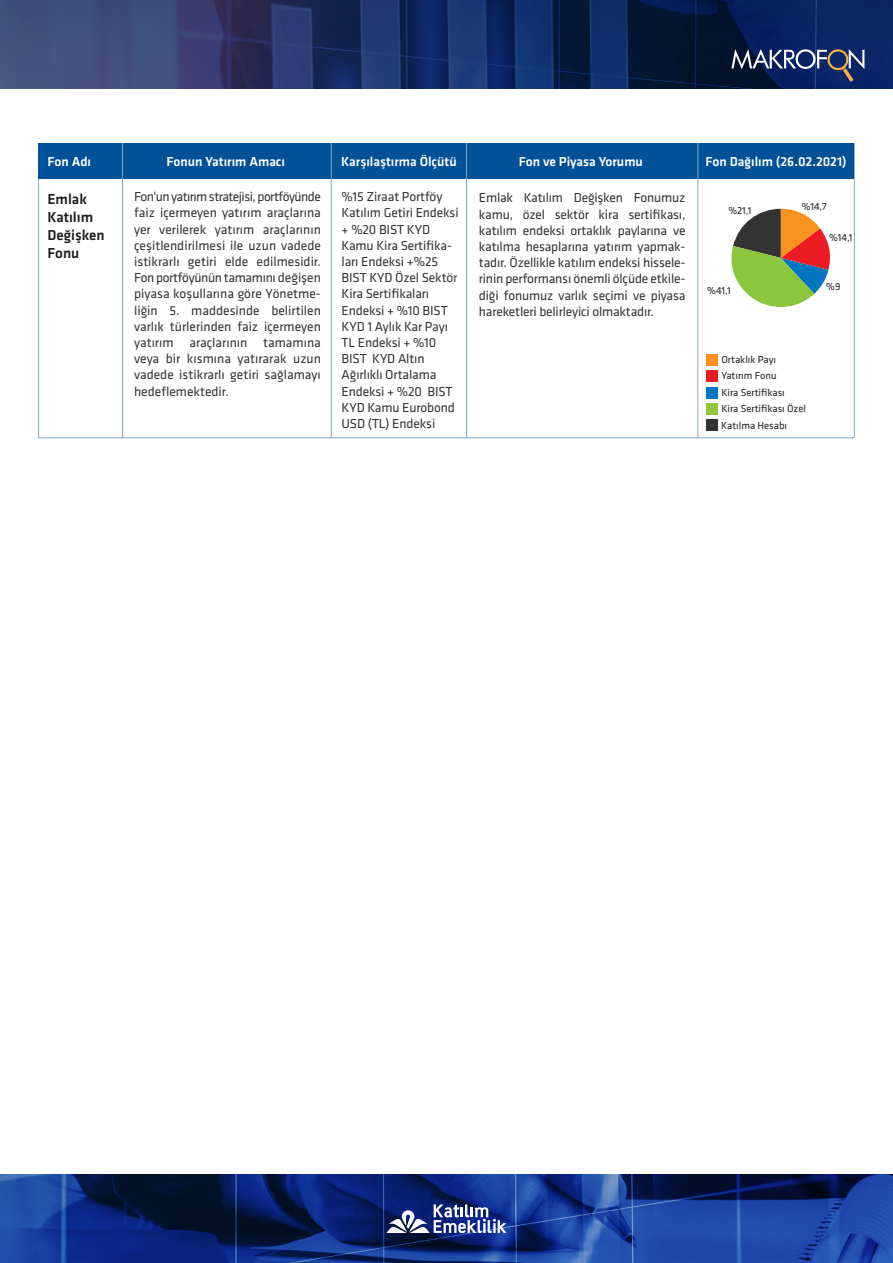
<style>
.page{position:relative;width:893px;height:1263px;background:#fff}
.page>*{position:absolute;margin:0;border:0;box-sizing:border-box;transform-origin:0 0}
.t1{font:500 15px/18px "Klavika";color:#231f20}
.t2{font:13.5px/16.2px "Klavika";letter-spacing:-.01em;color:#333;text-align:justify}
.t3{font:500 13.5px "Klavika";color:#fff}
.t4{font:10.5px "Klavika";color:#231f20}
</style>
<div class="page">
<hr style="left:854px;top:143px;width:1px;height:295px;background:#80a8ca">
<hr style="left:38px;top:143px;width:1px;height:295px;background:#80a8ca">
<div style="left:38px;top:143px;width:816px;height:35px;background:#015196"></div>
<hr style="left:122px;top:143px;width:1px;height:295px;background:#80a8ca">
<hr style="left:331px;top:143px;width:1px;height:295px;background:#80a8ca">
<hr style="left:466px;top:143px;width:1px;height:295px;background:#80a8ca">
<hr style="left:697px;top:143px;width:1px;height:295px;background:#80a8ca">
<hr style="left:38px;top:437px;width:816px;height:1px;background:#80a8ca">
<img style="left:0;top:0;width:893px;height:89px">
<img style="left:0;top:1174px;width:893px;height:89px">
<svg style="left:386px;top:1204px;width:121px;height:29px"></svg>
<svg style="left:731px;top:48px;width:133px;height:34px"></svg>
<svg style="left:731px;top:209px;width:99px;height:98px"></svg>
<div style="left:706px;top:403px;width:11px;height:12px;background:#8cc63f"></div>
<div style="left:706px;top:354px;width:11px;height:12px;background:#f7931e"></div>
<div style="left:706px;top:387px;width:11px;height:11px;background:#0077c0"></div>
<div style="left:706px;top:420px;width:11px;height:11px;background:#333"></div>
<div style="left:706px;top:370px;width:11px;height:12px;background:#ed1c24"></div>
<p class="t3" style="left:47px;top:154px;width:45px">Fon Adı</p>
<p class="t3" style="left:167px;top:154px;width:120px">Fonun Yatırım Amacı</p>
<p class="t3" style="left:341px;top:154px;width:117px">Karşılaştırma Ölçütü</p>
<p class="t3" style="left:519px;top:154px;width:126px">Fon ve Piyasa Yorumu</p>
<p class="t3" style="left:705px;top:154px;width:143px">Fon Dağılım (26.02.2021)</p>
<p class="t2" style="left:479px;top:190px;width:208px">Emlak Katılım Değişken Fonumuz kamu, özel sektör kira sertifikası, katılım endeksi ortaklık paylarına ve katılma hesaplarına yatırım yapmak&shy;tadır. Özellikle katılım endeksi hissele&shy;rinin performansı önemli ölçüde etkile&shy;diği fonumuz varlık seçimi ve piyasa hareketleri belirleyici olmaktadır.</p>
<p class="t1" style="left:47px;top:190px;width:59px">Emlak<br>Katılım<br>Değişken<br>Fonu</p>
<p class="t2" style="left:134px;top:189px;width:188px">Fon'un yatırım stratejisi, portföyünde faiz içermeyen yatırım araçlarına yer verilerek yatırım araçlarının çeşitlendirilmesi ile uzun vadede istikrarlı getiri elde edilmesidir.<br>Fon portföyünün tamamını değişen piyasa koşullarına göre Yönetme&shy;liğin 5. maddesinde belirtilen varlık türlerinden faiz içermeyen yatırım araçlarının tamamına veya bir kısmına yatırarak uzun vadede istikrarlı getiri sağlamayı hedeflemektedir.</p>
<p class="t2" style="left:342px;top:189px;width:119px;text-align:left">%15 Ziraat Portföy<br>Katılım Getiri Endeksi + %20 BIST KYD<br>Kamu Kira Sertifika&shy;ları Endeksi +%25<br>BIST KYD Özel Sektör<br>Kira Sertifikaları<br>Endeksi + %10 BIST<br>KYD 1 Aylık Kar Payı<br>TL Endeksi + %10<br>BIST KYD Altın<br>Ağırlıklı Ortalama<br>Endeksi + %20 BIST<br>KYD Kamu Eurobond<br>USD (TL) Endeksi</p>
<p class="t4" style="left:728px;top:204px;width:25px">%21,1</p>
<p class="t4" style="left:802px;top:201px;width:27px">%14,7</p>
<p class="t4" style="left:829px;top:232px;width:25px">%14,1</p>
<p class="t4" style="left:826px;top:281px;width:16px">%9</p>
<p class="t4" style="left:707px;top:285px;width:25px">%41,1</p>
<p class="t4" style="left:721px;top:354px;width:56px">Ortaklık Payı</p>
<p class="t4" style="left:721px;top:387px;width:65px">Kira Sertifikası</p>
<p class="t4" style="left:721px;top:419px;width:67px">Katılma Hesabı</p>
<p class="t4" style="left:721px;top:370px;width:57px">Yatırım Fonu</p>
<p class="t4" style="left:721px;top:403px;width:86px">Kira Sertifikası Özel</p>
</div>
